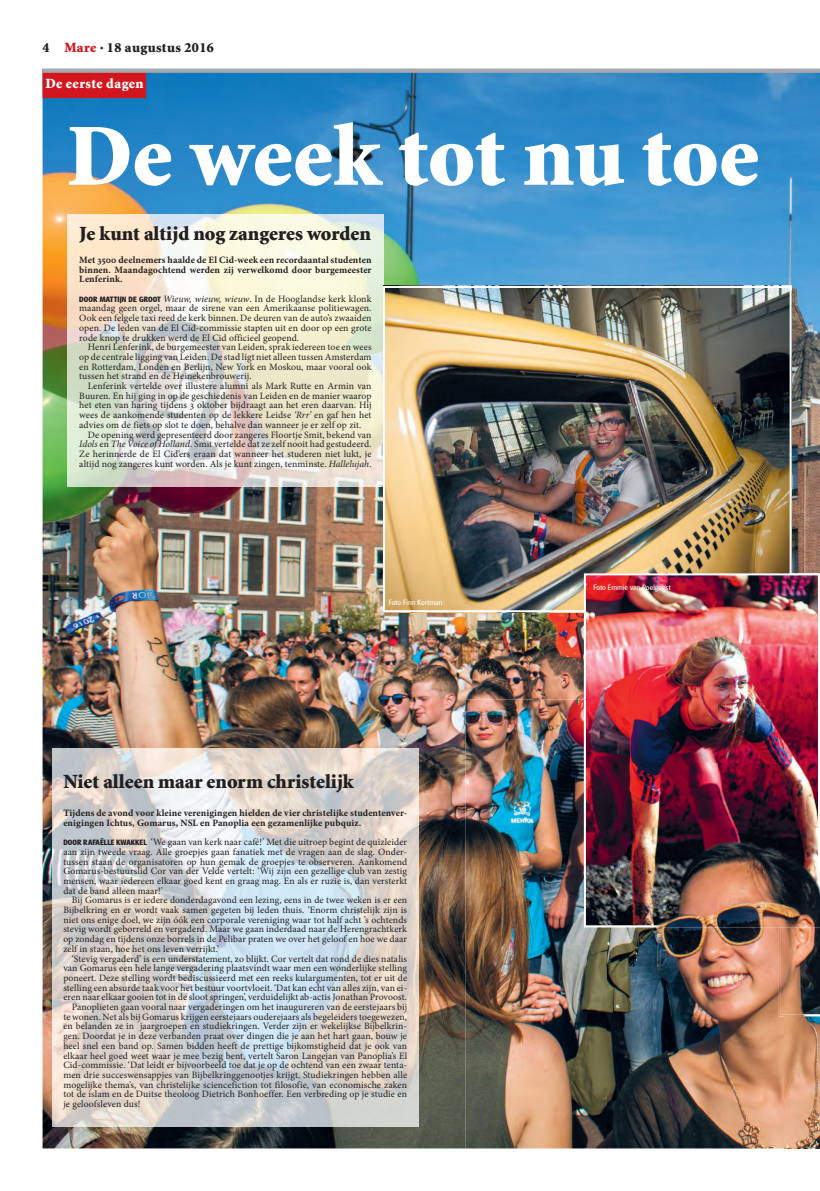
<style>
.page{position:relative;width:820px;height:1191px;background:#fff}
.page>*{position:absolute;margin:0;border:0;box-sizing:border-box;transform-origin:0 0}
.t1{font:900 88.9px "Minion";color:#fff}
.t2{font:900 20px "Minion";color:#231f20}
.t3{font:900 14px "Minion";letter-spacing:.03em;color:#231f20}
.t4{font:900 14px "Minion";letter-spacing:.03em;color:#fff}
.t5{font:9.7px/9.7px "Minion Pro";letter-spacing:.01em;color:#231f20;text-align:justify}
.t6{font:700 9.7px/9.7px "Minion Pro";letter-spacing:.01em;color:#231f20;text-align:justify}
.t7{font:8px "Glasgow RR";letter-spacing:.005em;color:#fff}
.s1{color:#d2161e}
.s2{font-family:"Glasgow RR";font-weight:700;font-size:8px}
.s3{font-style:italic}
</style>
<div class="page">
<img style="left:43px;top:73px;width:776px;height:1075px">
<img style="left:68px;top:214px;width:315px;height:272px">
<img style="left:52px;top:748px;width:366px;height:378px">
<img style="left:386px;top:289px;width:402px;height:320px">
<div style="left:383px;top:286px;width:408px;height:326px;border:2px solid #fff"></div>
<img style="left:583px;top:573px;width:236px;height:126px">
<img style="left:465px;top:699px;width:141px;height:449px">
<img style="left:606px;top:927px;width:178px;height:221px">
<img style="left:784px;top:1016px;width:35px;height:132px">
<img style="left:778px;top:927px;width:41px;height:89px">
<img style="left:583px;top:699px;width:236px;height:228px">
<div style="left:43px;top:69px;width:103px;height:29px;background:#d2161e"></div>
<svg style="left:43px;top:69px;width:776px;height:4px;background:#a2a6ac"></svg>
<h3 class="t3" style="left:43px;top:40px;width:173px">4 <span class="s1">Mare</span> · 18 augustus 2016</h3>
<h3 class="t4" style="left:45px;top:77px;width:100px">De eerste dagen</h3>
<h1 class="t1" style="left:67px;top:111px;width:694px">De week tot nu toe</h1>
<h2 class="t2" style="left:79px;top:223px;width:293px">Je kunt altijd nog zangeres worden</h2>
<p class="t6" style="left:79px;top:255px;width:293px">Met 3500 deelnemers haalde de El Cid-week een recordaantal studenten binnen. Maandagochtend werden zij verwelkomd door burgemeester Lenferink.</p>
<p class="t5" style="left:79px;top:294px;width:293px"><span class="s2">DOOR MATTIJN DE GROOT</span> <span class="s3">Wieuw, wieuw, wieuw</span>. In de Hooglandse kerk klonk maandag geen orgel, maar de sirene van een Amerikaanse politiewagen.<br>Ook een felgele taxi reed de kerk binnen. De deuren van de auto’s zwaaiden open. De leden van de El Cid-commissie stapten uit en door op een grote rode knop te drukken werd de El Cid officieel geopend.</p>
<p class="t5" style="left:79px;top:342px;width:293px;text-indent:9px">Henri Lenferink, de burgemeester van Leiden, sprak iedereen toe en wees op de centrale ligging van Leiden. De stad ligt niet alleen tussen Amsterdam en Rotterdam, Londen en Berlijn, New York en Moskou, maar vooral ook tussen het strand en de Heinekenbrouwerij.</p>
<p class="t5" style="left:79px;top:381px;width:293px;text-indent:9px">Lenferink vertelde over illustere alumni als Mark Rutte en Armin van Buuren. En hij ging in op de geschiedenis van Leiden en de manier waarop het eten van haring tijdens 3 oktober bijdraagt aan het eren daarvan. Hij wees de aankomende studenten op de lekkere Leidse <span class="s3">‘Rrr’</span> en gaf hen het advies om de fiets op slot te doen, behalve dan wanneer je er zelf op zit.</p>
<p class="t5" style="left:79px;top:429px;width:293px;text-indent:9px">De opening werd gepresenteerd door zangeres Floortje Smit, bekend van <span class="s3">Idols</span> en <span class="s3">The Voice of Holland</span>. Smit vertelde dat ze zelf nooit had gestudeerd.<br>Ze herinnerde de El Cid’ers eraan dat wanneer het studeren niet lukt, je altijd nog zangeres kunt worden. Als je kunt zingen, tenminste. <span class="s3">Hallelujah</span>.</p>
<p class="t7" style="left:388px;top:597px;width:55px">Foto Finn Kortman</p>
<h2 class="t2" style="left:63px;top:771px;width:292px">Niet alleen maar enorm christelijk</h2>
<p class="t6" style="left:63px;top:808px;width:345px">Tijdens de avond voor kleine verenigingen hielden de vier christelijke studentenver&shy;enigingen Ichtus, Gomarus, NSL en Panoplia een gezamenlijke pubquiz.</p>
<p class="t5" style="left:63px;top:837px;width:345px"><span class="s2">DOOR RAFAËLLE KWAKKEL</span> ‘We gaan van kerk naar café!’ Met die uitroep begint de quizleider aan zijn tweede vraag. Alle groepjes gaan fanatiek met de vragen aan de slag. Onder&shy;tussen staan de organisatoren op hun gemak de groepjes te observeren. Aankomend Gomarus-bestuurslid Cor van der Velde vertelt: ‘Wij zijn een gezellige club van zestig mensen, waar iedereen elkaar goed kent en graag mag. En als er ruzie is, dan versterkt dat de band alleen maar!’</p>
<p class="t5" style="left:63px;top:895px;width:345px;text-indent:9px">Bij Gomarus is er iedere donderdagavond een lezing, eens in de twee weken is er een Bijbelkring en er wordt vaak samen gegeten bij leden thuis. ‘Enorm christelijk zijn is niet ons enige doel, we zijn óók een corporale vereniging waar tot half acht ’s ochtends stevig wordt geborreld en vergaderd. Maar we gaan inderdaad naar de Herengrachtkerk op zondag en tijdens onze borrels in de Pelibar praten we over het geloof en hoe we daar zelf in staan, hoe het ons leven verrijkt.’</p>
<p class="t5" style="left:72px;top:953px;width:336px">‘Stevig vergaderd’ is een understatement, zo blijkt. Cor vertelt dat rond de dies natalis</p>
<p class="t5" style="left:63px;top:963px;width:345px">van Gomarus een hele lange vergadering plaatsvindt waar men een wonderlijke stelling</p>
<p class="t5" style="left:63px;top:973px;width:345px">poneert. Deze stelling wordt bediscussieerd met een reeks kulargumenten, tot er uit de</p>
<p class="t5" style="left:63px;top:982px;width:345px">stelling een absurde taak voor het bestuur voortvloeit. ‘Dat kan echt van alles zijn, van ei-</p>
<p class="t5" style="left:63px;top:992px;width:345px">eren naar elkaar gooien tot in de sloot springen’, verduidelijkt ab-actis Jonathan Provoost.</p>
<p class="t5" style="left:72px;top:1002px;width:336px">Panoplieten gaan vooral naar vergaderingen om het inaugureren van de eerstejaars bij</p>
<p class="t5" style="left:63px;top:1011px;width:345px">te wonen. Net als bij Gomarus krijgen eerstejaars ouderejaars als begeleiders toegewezen,</p>
<p class="t5" style="left:63px;top:1021px;width:345px">en belanden ze in jaargroepen en studiekringen. Verder zijn er wekelijkse Bijbelkrin-</p>
<p class="t5" style="left:63px;top:1031px;width:345px">gen. Doordat je in deze verbanden praat over dingen die je aan het hart gaan, bouw je</p>
<p class="t5" style="left:63px;top:1041px;width:345px">heel snel een band op. Samen bidden heeft de prettige bijkomstigheid dat je ook van</p>
<p class="t5" style="left:63px;top:1050px;width:345px">elkaar heel goed weet waar je mee bezig bent, vertelt Saron Langejan van Panoplia’s El</p>
<p class="t5" style="left:63px;top:1060px;width:345px">Cid-commissie. ‘Dat leidt er bijvoorbeeld toe dat je op de ochtend van een zwaar tenta-</p>
<p class="t5" style="left:63px;top:1070px;width:345px">men drie succeswensappjes van Bijbelkringgenootjes krijgt. Studiekringen hebben alle</p>
<p class="t5" style="left:63px;top:1079px;width:345px">mogelijke thema’s, van christelijke sciencefiction tot filosofie, van economische zaken</p>
<p class="t5" style="left:63px;top:1089px;width:345px">tot de islam en de Duitse theoloog Dietrich Bonhoeffer. Een verbreding op je studie en</p>
<p class="t5" style="left:63px;top:1099px;width:79px">je geloofsleven dus!</p>
<p class="t7" style="left:593px;top:583px;width:79px">Foto Emmie van Poelgeest</p>
</div>
